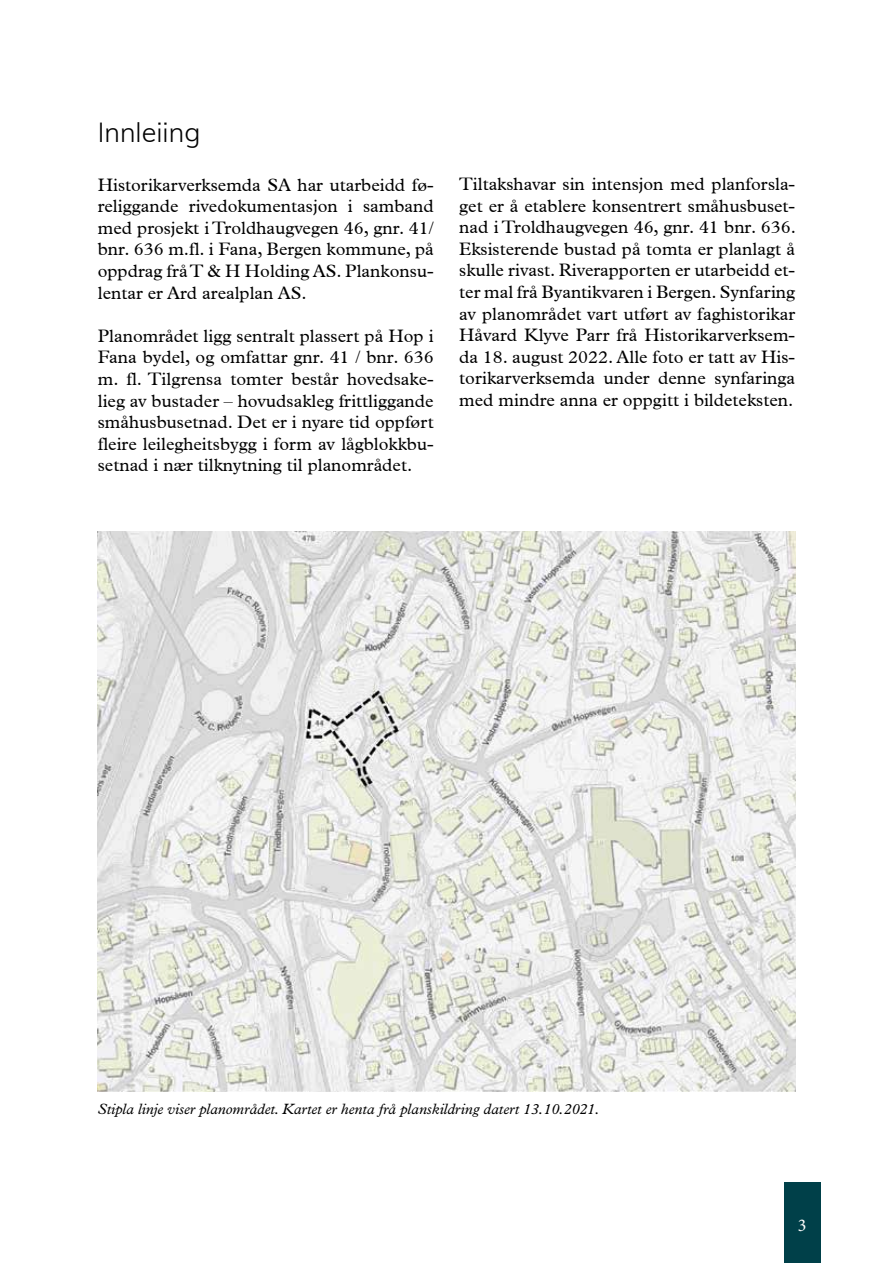
<style>
.page{position:relative;width:893px;height:1263px;background:#fff}
.page>*{position:absolute;margin:0;border:0;box-sizing:border-box;transform-origin:0 0}
.t1{font:300 27px "Muli";color:#000}
.t2{font:18px/21.6px "Plantin";color:#000;text-align:justify}
.t3{font:18px "Minion Pro";color:#fff}
.t4{font:italic 15px "Plantin MT Pro";color:#000}
</style>
<div class="page">
<div style="left:784px;top:1183px;width:37px;height:80px;background:#004049"></div>
<img style="left:98px;top:531px;width:697px;height:560px">
<h1 class="t1" style="left:98px;top:113px;width:104px">Innleiing</h1>
<p class="t2" style="left:98px;top:174px;width:337px">Historikarverksemda SA har utarbeidd fø&shy;religgande rivedokumentasjon i samband med prosjekt i Troldhaugvegen 46, gnr. 41/ bnr. 636 m.fl. i Fana, Bergen kommune, på oppdrag frå T &amp; H Holding AS. Plankonsu&shy;lentar er Ard arealplan AS.</p>
<p class="t2" style="left:98px;top:325px;width:337px">Planområdet ligg sentralt plassert på Hop i Fana bydel, og omfattar gnr. 41 / bnr. 636 m. fl. Tilgrensa tomter består hovedsake&shy;lieg av bustader – hovudsakleg frittliggande småhusbusetnad. Det er i nyare tid oppført fleire leilegheitsbygg i form av lågblokkbu&shy;setnad i nær tilknytning til planområdet.</p>
<p class="t2" style="left:459px;top:173px;width:338px">Tiltakshavar sin intensjon med planforsla&shy;get er å etablere konsentrert småhusbuset&shy;nad i Troldhaugvegen 46, gnr. 41 bnr. 636.<br>Eksisterende bustad på tomta er planlagt å skulle rivast. Riverapporten er utarbeidd et&shy;ter mal frå Byantikvaren i Bergen. Synfaring av planområdet vart utført av faghistorikar Håvard Klyve Parr frå Historikarverksem&shy;da 18. august 2022. Alle foto er tatt av His&shy;torikarverksemda under denne synfaringa med mindre anna er oppgitt i bildeteksten.</p>
<p class="t4" style="left:98px;top:1100px;width:503px">Stipla linje viser planområdet. Kartet er henta frå planskildring datert 13.10.2021.</p>
<p class="t3" style="left:798px;top:1213px;width:10px">3</p>
</div>
